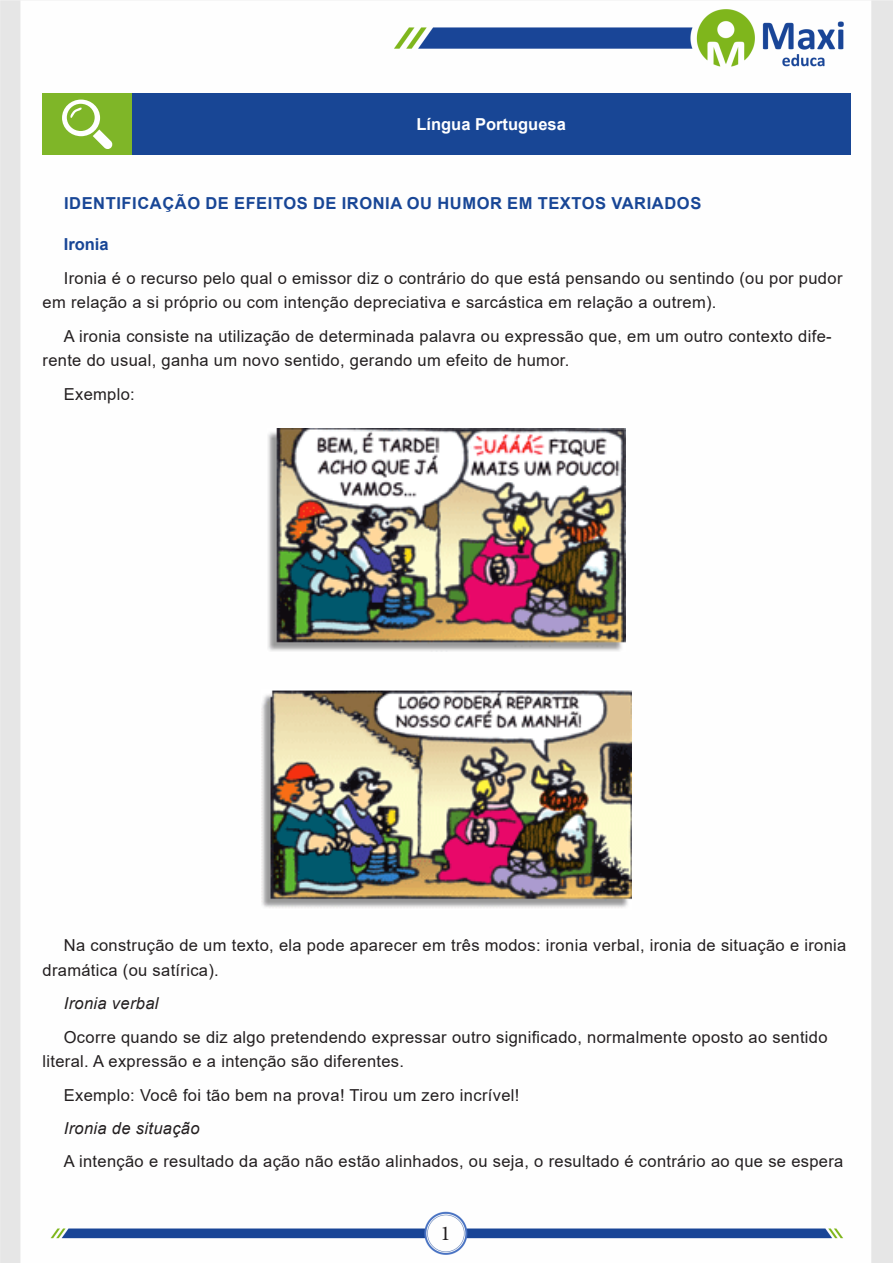
<style>
.page{position:relative;width:893px;height:1263px;background:#fff}
.page>*{position:absolute;margin:0;border:0;box-sizing:border-box;transform-origin:0 0}
.t1{font:21px "Minion Pro";color:#231f20}
.APOSTILA{font:16.5px/24.8px "Arial";letter-spacing:.02em;color:#231f20}
.TITULO_DE_ASSUNTO__C{font:700 16.5px "Arial";letter-spacing:.035em;color:#184696}
.ITALICO{font:italic 16.5px "Arial";letter-spacing:.02em;color:#231f20}
.Titulo_de_Caixa{font:700 16.5px "Arial";color:#fff}
</style>
<div class="page">
<img style="left:0;top:0;width:893px;height:1263px">
<div style="left:43px;top:94px;width:89px;height:61px;background:#7fb628"></div>
<div style="left:132px;top:94px;width:718px;height:61px;background:#184695"></div>
<svg style="left:62px;top:100px;width:51px;height:49px"></svg>
<img style="left:267px;top:429px;width:359px;height:223px">
<img style="left:261px;top:689px;width:371px;height:220px">
<p class="Titulo_de_Caixa" style="left:416px;top:113px;width:151px">Língua Portuguesa</p>
<p class="TITULO_DE_ASSUNTO__C" style="left:64px;top:192px;width:639px">IDENTIFICAÇÃO DE EFEITOS DE IRONIA OU HUMOR EM TEXTOS VARIADOS</p>
<p class="TITULO_DE_ASSUNTO__C" style="left:64px;top:233px;width:46px">Ironia</p>
<p class="APOSTILA" style="left:43px;top:265px;width:801px;text-indent:21px">Ironia é o recurso pelo qual o emissor diz o contrário do que está pensando ou sentindo (ou por pudor em relação a si próprio ou com intenção depreciativa e sarcástica em relação a outrem).</p>
<p class="APOSTILA" style="left:43px;top:323px;width:791px;text-indent:21px">A ironia consiste na utilização de determinada palavra ou expressão que, em um outro contexto dife&shy;rente do usual, ganha um novo sentido, gerando um efeito de humor.</p>
<p class="APOSTILA" style="left:64px;top:381px;width:73px">Exemplo:</p>
<p class="APOSTILA" style="left:43px;top:933px;width:805px;text-indent:21px">Na construção de um texto, ela pode aparecer em três modos: ironia verbal, ironia de situação e ironia dramática (ou satírica).</p>
<p class="ITALICO" style="left:64px;top:993px;width:96px">Ironia verbal</p>
<p class="APOSTILA" style="left:43px;top:1024px;width:787px;text-indent:21px">Ocorre quando se diz algo pretendendo expressar outro significado, normalmente oposto ao sentido literal. A expressão e a intenção são diferentes.</p>
<p class="APOSTILA" style="left:64px;top:1082px;width:457px">Exemplo: Você foi tão bem na prova! Tirou um zero incrível!</p>
<p class="ITALICO" style="left:64px;top:1117px;width:137px">Ironia de situação</p>
<p class="APOSTILA" style="left:64px;top:1149px;width:781px">A intenção e resultado da ação não estão alinhados, ou seja, o resultado é contrário ao que se espera</p>
<p class="t1" style="left:440px;top:1219px;width:12px">1</p>
</div>
